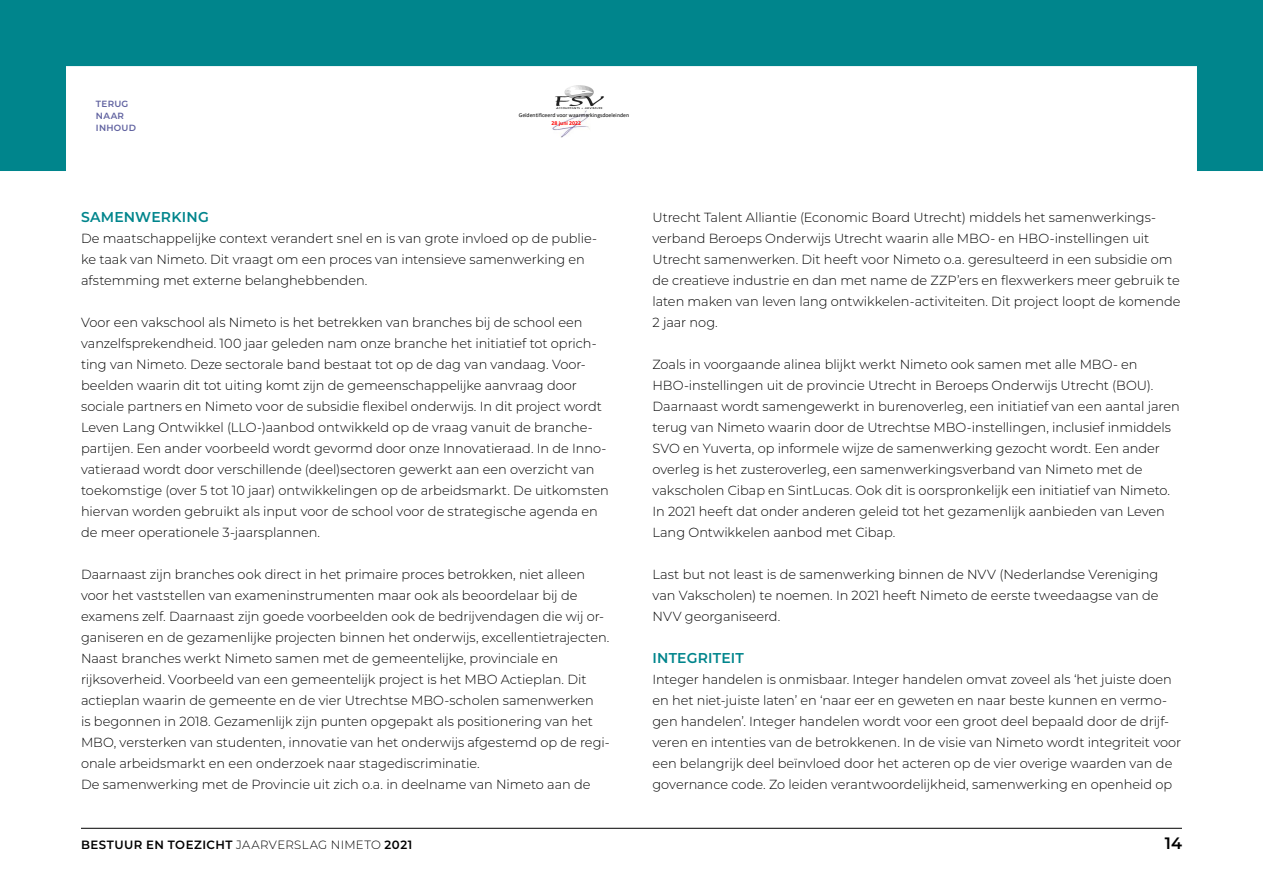
<style>
.page{position:relative;width:1263px;height:893px;background:#fff}
.page>*{position:absolute;margin:0;border:0;box-sizing:border-box;transform-origin:0 0}
.t1{font:600 16.5px "Montserrat";color:#000}
.t2{font:600 14.25px "Montserrat";letter-spacing:.015em;color:#00858c}
.t3{font:300 13.2px/21px "Montserrat";letter-spacing:-.005em;color:#000}
.t4{font:600 12px "Montserrat";letter-spacing:.04em;color:#000}
.t5{font:600 9px/12px "Montserrat";letter-spacing:.035em;color:#6062a0}
.t6{font:5.85px "Calibri";color:#000}
.t7{font:700 5.85px "Calibri";letter-spacing:-.005em;color:#f00}
.s1{font-weight:300}
</style>
<div class="page">
<hr style="left:81px;top:828px;width:1101px;height:1px;background:#000">
<svg style="left:0;top:0;width:1263px;height:171px"></svg>
<p class="t5" style="left:96px;top:97px;width:42px">TERUG<br>NAAR<br>INHOUD</p>
<p class="t6" style="left:519px;top:113px;width:112px">Geïdentificeerd voor waarmerkingsdoeleinden</p>
<p class="t7" style="left:551px;top:121px;width:31px">28 juni 2022</p>
<p class="t2" style="left:81px;top:207px;width:129px">SAMENWERKING</p>
<p class="t3" style="left:81px;top:227px;width:517px">De maatschappelijke context verandert snel en is van grote invloed op de publie&shy;ke taak van Nimeto. Dit vraagt om een proces van intensieve samenwerking en afstemming met externe belanghebbenden.</p>
<p class="t3" style="left:81px;top:311px;width:529px">Voor een vakschool als Nimeto is het betrekken van branches bij de school een vanzelfsprekendheid. 100 jaar geleden nam onze branche het initiatief tot oprich&shy;ting van Nimeto. Deze sectorale band bestaat tot op de dag van vandaag. Voor&shy;beelden waarin dit tot uiting komt zijn de gemeenschappelijke aanvraag door sociale partners en Nimeto voor de subsidie flexibel onderwijs. In dit project wordt Leven Lang Ontwikkel (LLO-)aanbod ontwikkeld op de vraag vanuit de branche&shy;partijen. Een ander voorbeeld wordt gevormd door onze Innovatieraad. In de Inno&shy;vatieraad wordt door verschillende (deel)sectoren gewerkt aan een overzicht van toekomstige (over 5 tot 10 jaar) ontwikkelingen op de arbeidsmarkt. De uitkomsten hiervan worden gebruikt als input voor de school voor de strategische agenda en de meer operationele 3-jaarsplannen.</p>
<p class="t3" style="left:81px;top:563px;width:530px">Daarnaast zijn branches ook direct in het primaire proces betrokken, niet alleen voor het vaststellen van exameninstrumenten maar ook als beoordelaar bij de examens zelf. Daarnaast zijn goede voorbeelden ook de bedrijvendagen die wij or&shy;ganiseren en de gezamenlijke projecten binnen het onderwijs, excellentietrajecten.<br>Naast branches werkt Nimeto samen met de gemeentelijke, provinciale en rijksoverheid. Voorbeeld van een gemeentelijk project is het MBO Actieplan. Dit actieplan waarin de gemeente en de vier Utrechtse MBO-scholen samenwerken<br>is begonnen in 2018. Gezamenlijk zijn punten opgepakt als positionering van het MBO, versterken van studenten, innovatie van het onderwijs afgestemd op de regi&shy;onale arbeidsmarkt en een onderzoek naar stagediscriminatie.<br>De samenwerking met de Provincie uit zich o.a. in deelname van Nimeto aan de</p>
<p class="t3" style="left:652px;top:206px;width:529px">Utrecht Talent Alliantie (Economic Board Utrecht) middels het samenwerkings&shy;verband Beroeps Onderwijs Utrecht waarin alle MBO- en HBO-instellingen uit Utrecht samenwerken. Dit heeft voor Nimeto o.a. geresulteerd in een subsidie om de creatieve industrie en dan met name de ZZP’ers en flexwerkers meer gebruik te laten maken van leven lang ontwikkelen-activiteiten. Dit project loopt de komende 2 jaar nog.</p>
<p class="t3" style="left:652px;top:353px;width:529px">Zoals in voorgaande alinea blijkt werkt Nimeto ook samen met alle MBO- en HBO-instellingen uit de provincie Utrecht in Beroeps Onderwijs Utrecht (BOU).<br>Daarnaast wordt samengewerkt in burenoverleg, een initiatief van een aantal jaren terug van Nimeto waarin door de Utrechtse MBO-instellingen, inclusief inmiddels SVO en Yuverta, op informele wijze de samenwerking gezocht wordt. Een ander overleg is het zusteroverleg, een samenwerkingsverband van Nimeto met de vakscholen Cibap en SintLucas. Ook dit is oorspronkelijk een initiatief van Nimeto.<br>In 2021 heeft dat onder anderen geleid tot het gezamenlijk aanbieden van Leven Lang Ontwikkelen aanbod met Cibap.</p>
<p class="t3" style="left:652px;top:563px;width:508px;text-align:justify">Last but not least is de samenwerking binnen de NVV (Nederlandse Vereniging van Vakscholen) te noemen. In 2021 heeft Nimeto de eerste tweedaagse van de NVV georganiseerd.</p>
<p class="t2" style="left:652px;top:648px;width:93px">INTEGRITEIT</p>
<p class="t3" style="left:652px;top:668px;width:530px">Integer handelen is onmisbaar. Integer handelen omvat zoveel als ‘het juiste doen en het niet-juiste laten’ en ‘naar eer en geweten en naar beste kunnen en vermo&shy;gen handelen’. Integer handelen wordt voor een groot deel bepaald door de drijf&shy;veren en intenties van de betrokkenen. In de visie van Nimeto wordt integriteit voor een belangrijk deel beïnvloed door het acteren op de vier overige waarden van de governance code. Zo leiden verantwoordelijkheid, samenwerking en openheid op</p>
<p class="t4" style="left:81px;top:836px;width:333px">BESTUUR EN TOEZICHT <span class="s1">JAARVERSLAG NIMETO</span> 2021</p>
<p class="t1" style="left:1165px;top:832px;width:19px">14</p>
</div>
